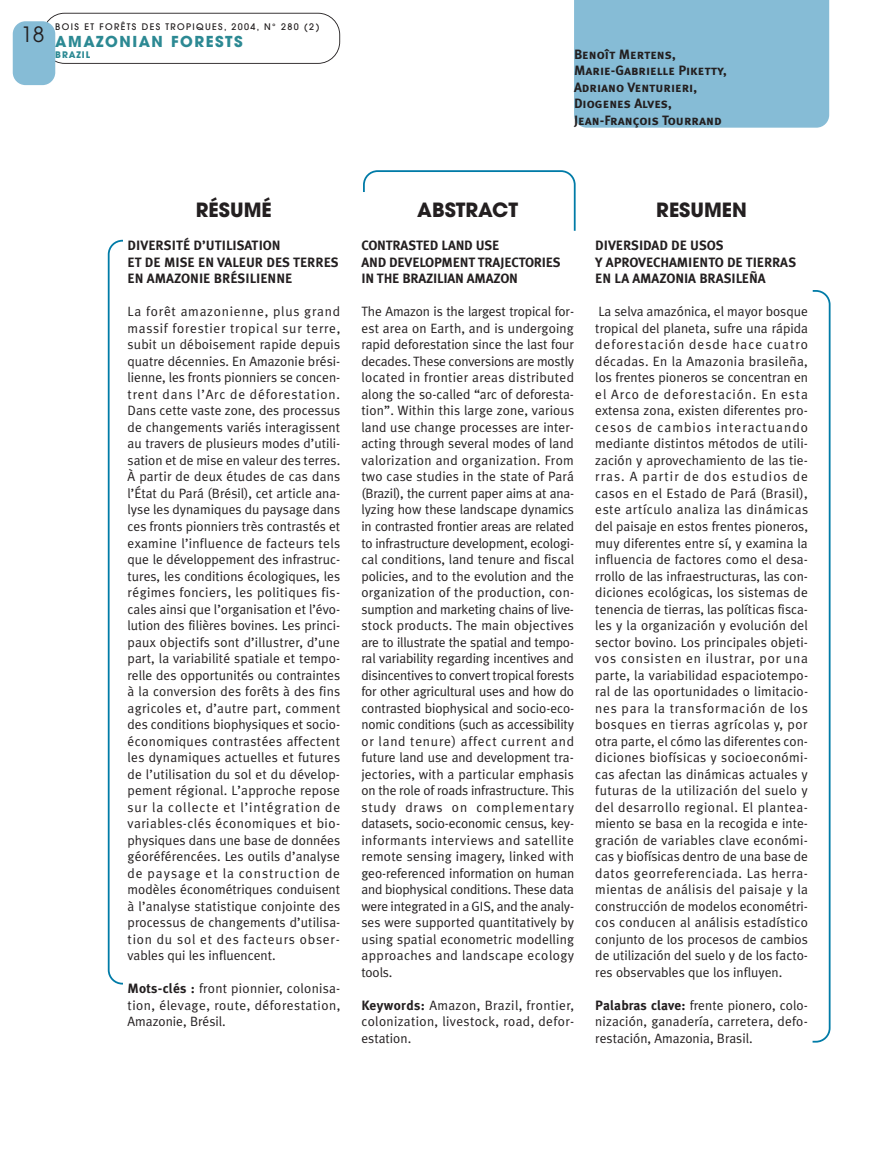
<style>
.page{position:relative;width:893px;height:1149px;background:#fff}
.page>*{position:absolute;margin:0;border:0;box-sizing:border-box;transform-origin:0 0}
.t1{font:21px "Avant Garde";color:#231f20}
.t2{font:700 19.5px "Avant Garde";color:#231f20}
.t3{font:700 15px "Avant Garde";letter-spacing:.1em;color:#2c8993}
.t4{font:13.5px/16.5px "Meta Plus Normal";letter-spacing:.015em;color:#231f20;text-align:justify}
.t5{font:700 13.5px/16.5px "Meta Plus";letter-spacing:-.005em;color:#231f20}
.t6{font:13.5px/16.5px "Meta Plus Bold Caps";color:#231f20}
.t7{font:500 9px "Avant Garde";letter-spacing:.15em;color:#231f20}
.t8{font:700 9px "Avant Garde";letter-spacing:.1em;color:#2c8993}
.s1{font-family:"Meta Plus";font-weight:700}
</style>
<div class="page">
<svg style="left:108px;top:240px;width:15px;height:744px"></svg>
<svg style="left:813px;top:290px;width:17px;height:752px"></svg>
<svg style="left:46px;top:13px;width:294px;height:51px"></svg>
<div style="left:13px;top:21px;width:42px;height:64px;background:#86bcd6;border-radius:13px"></div>
<div style="left:574px;top:0;width:255px;height:128px;background:#86bcd6"></div>
<h1 class="t1" style="left:21px;top:26px;width:25px">18</h1>
<p class="t7" style="left:55px;top:23px;width:266px">BOIS ET FORÊTS DES TROPIQUES, 2004, N° 280 (2)</p>
<p class="t8" style="left:55px;top:51px;width:36px">BRAZIL</p>
<p class="t3" style="left:55px;top:36px;width:189px">AMAZONIAN FORESTS</p>
<p class="t6" style="left:574px;top:46px;width:154px">Benoît Mertens,<br>Marie-Gabrielle Piketty,<br>Adriano Venturieri,<br>Diogenes Alves,<br>Jean-François Tourrand</p>
<h2 class="t2" style="left:196px;top:203px;width:77px">RÉSUMÉ</h2>
<p class="t5" style="left:128px;top:237px;width:213px">DIVERSITÉ D’UTILISATION<br>ET DE MISE EN VALEUR DES TERRES<br>EN AMAZONIE BRÉSILIENNE</p>
<p class="t4" style="left:128px;top:303px;width:214px">La forêt amazonienne, plus grand massif forestier tropical sur terre, subit un déboisement rapide depuis quatre décennies. En Amazonie brési&shy;lienne, les fronts pionniers se concen&shy;trent dans l’Arc de déforestation.<br>Dans cette vaste zone, des processus de changements variés interagissent au travers de plusieurs modes d’utili&shy;sation et de mise en valeur des terres.<br>À partir de deux études de cas dans l’État du Pará (Brésil), cet article ana&shy;lyse les dynamiques du paysage dans ces fronts pionniers très contrastés et examine l’influence de facteurs tels que le développement des infrastruc&shy;tures, les conditions écologiques, les régimes fonciers, les politiques fis&shy;cales ainsi que l’organisation et l’évo&shy;lution des filières bovines. Les princi&shy;paux objectifs sont d’illustrer, d’une part, la variabilité spatiale et tempo&shy;relle des opportunités ou contraintes à la conversion des forêts à des fins agricoles et, d’autre part, comment des conditions biophysiques et socio&shy;économiques contrastées affectent les dynamiques actuelles et futures de l’utilisation du sol et du dévelop&shy;pement régional. L’approche repose sur la collecte et l’intégration de variables-clés économiques et bio&shy;physiques dans une base de données géoréférencées. Les outils d’analyse de paysage et la construction de modèles économétriques conduisent à l’analyse statistique conjointe des processus de changements d’utilisa&shy;tion du sol et des facteurs obser&shy;vables qui les influencent.</p>
<p class="t4" style="left:128px;top:980px;width:214px"><span class="s1">Mots-clés :</span> front pionnier, colonisa&shy;tion, élevage, route, déforestation, Amazonie, Brésil.</p>
<h2 class="t2" style="left:417px;top:203px;width:102px">ABSTRACT</h2>
<p class="t5" style="left:361px;top:237px;width:201px">CONTRASTED LAND USE<br>AND DEVELOPMENT TRAJECTORIES<br>IN THE BRAZILIAN AMAZON</p>
<p class="t4" style="left:361px;top:303px;width:214px">The Amazon is the largest tropical for&shy;est area on Earth, and is undergoing rapid deforestation since the last four decades. These conversions are mostly located in frontier areas distributed along the so-called “arc of deforesta&shy;tion”. Within this large zone, various land use change processes are inter&shy;acting through several modes of land valorization and organization. From two case studies in the state of Pará (Brazil), the current paper aims at ana&shy;lyzing how these landscape dynamics in contrasted frontier areas are related to infrastructure development, ecologi&shy;cal conditions, land tenure and fiscal policies, and to the evolution and the organization of the production, con&shy;sumption and marketing chains of live&shy;stock products. The main objectives are to illustrate the spatial and tempo&shy;ral variability regarding incentives and disincentives to convert tropical forests for other agricultural uses and how do contrasted biophysical and socio-eco&shy;nomic conditions (such as accessibility or land tenure) affect current and future land use and development tra&shy;jectories, with a particular emphasis on the role of roads infrastructure. This study draws on complementary datasets, socio-economic census, key&shy;informants interviews and satellite remote sensing imagery, linked with geo-referenced information on human and biophysical conditions. These data were integrated in a GIS, and the analy&shy;ses were supported quantitatively by using spatial econometric modelling approaches and landscape ecology tools.</p>
<p class="t4" style="left:361px;top:996px;width:214px"><span class="s1">Keywords:</span> Amazon, Brazil, frontier, colonization, livestock, road, defor&shy;estation.</p>
<h2 class="t2" style="left:656px;top:203px;width:92px">RESUMEN</h2>
<p class="t5" style="left:595px;top:237px;width:202px">DIVERSIDAD DE USOS<br>Y APROVECHAMIENTO DE TIERRAS<br>EN LA AMAZONIA BRASILEÑA</p>
<p class="t4" style="left:595px;top:303px;width:214px">La selva amazónica, el mayor bosque tropical del planeta, sufre una rápida deforestación desde hace cuatro décadas. En la Amazonia brasileña, los frentes pioneros se concentran en el Arco de deforestación. En esta extensa zona, existen diferentes pro&shy;cesos de cambios interactuando mediante distintos métodos de utili&shy;zación y aprovechamiento de las tie&shy;rras. A partir de dos estudios de casos en el Estado de Pará (Brasil), este artículo analiza las dinámicas del paisaje en estos frentes pioneros, muy diferentes entre sí, y examina la influencia de factores como el desa&shy;rrollo de las infraestructuras, las con&shy;diciones ecológicas, los sistemas de tenencia de tierras, las políticas fisca&shy;les y la organización y evolución del sector bovino. Los principales objeti&shy;vos consisten en ilustrar, por una parte, la variabilidad espaciotempo&shy;ral de las oportunidades o limitacio&shy;nes para la transformación de los bosques en tierras agrícolas y, por otra parte, el cómo las diferentes con&shy;diciones biofísicas y socioeconómi&shy;cas afectan las dinámicas actuales y futuras de la utilización del suelo y del desarrollo regional. El plantea&shy;miento se basa en la recogida e inte&shy;gración de variables clave económi&shy;cas y biofísicas dentro de una base de datos georreferenciada. Las herra&shy;mientas de análisis del paisaje y la construcción de modelos econométri&shy;cos conducen al análisis estadístico conjunto de los procesos de cambios de utilización del suelo y de los facto&shy;res observables que los influyen.</p>
<p class="t4" style="left:595px;top:996px;width:214px"><span class="s1">Palabras clave:</span> frente pionero, colo&shy;nización, ganadería, carretera, defo&shy;restación, Amazonia, Brasil.</p>
</div>
